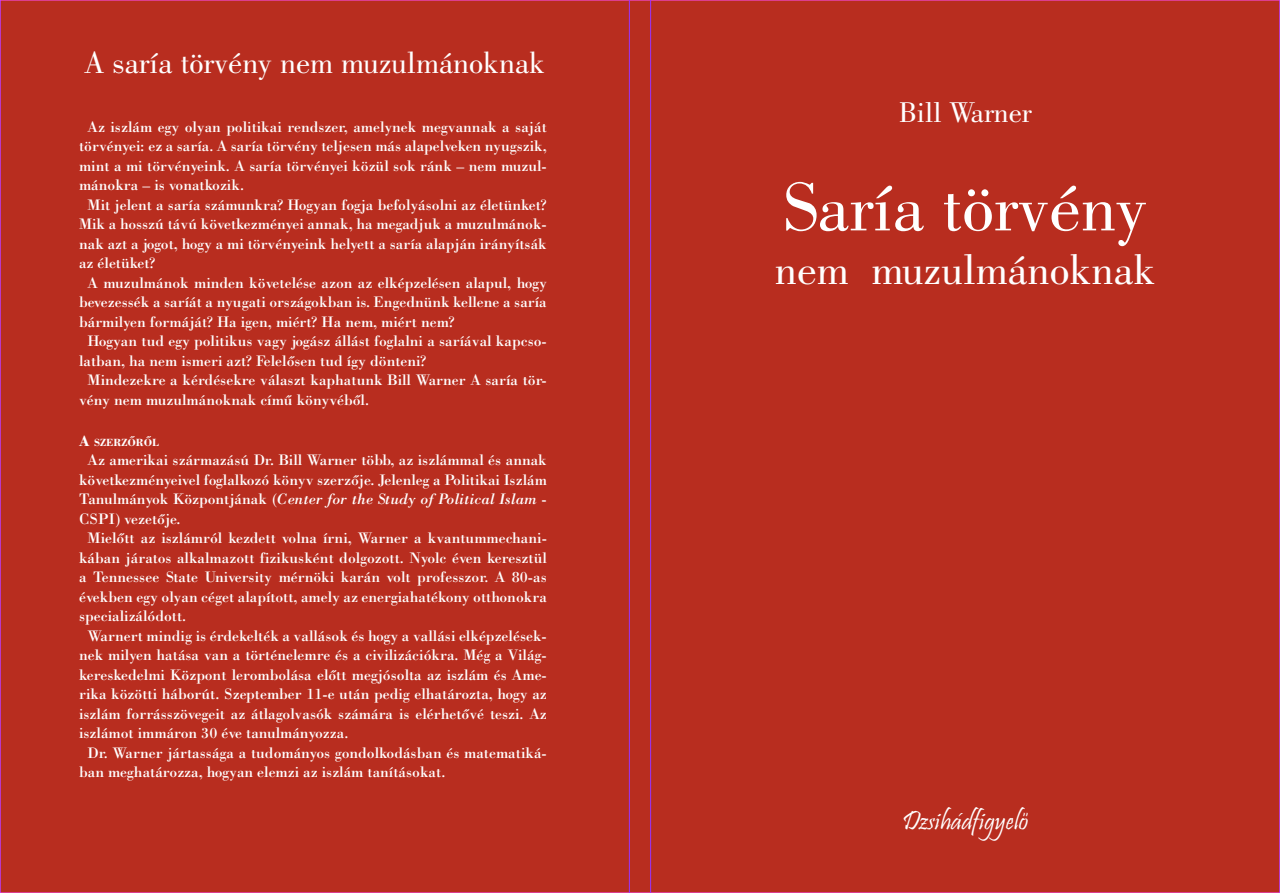
<style>
.page{position:relative;width:1280px;height:893px;background:#fff}
.page>*{position:absolute;margin:0;border:0;box-sizing:border-box;transform-origin:0 0}
.t1{font:72.15px "Bodoni Bk PFL";color:#fff}
.t2{font:45px "Bodoni Bk PFL";color:#fff}
.t3{font:32.25px "Bodoni Bk PFL";color:#fff}
.t4{font:30px "Bodoni Bk PFL";color:#fff}
.t5{font:27px "Pristina";color:#fff}
.t6{font:15.75px "Bodoni PFL";color:#fff}
.t7{font:italic 15.75px "Bodoni PFL";color:#fff}
.t8{font:700 10.95px "Bodoni PFL";color:#fff}
.s1{font-size:15.75px}
.s2{font-style:normal}
</style>
<div class="page">
<div style="left:2px;top:2px;width:1276px;height:889px;background:#b82d1f"></div>
<hr style="left:0;top:0;width:1px;height:893px;background:#93f">
<hr style="left:629px;top:0;width:1px;height:893px;background:#93f">
<hr style="left:650px;top:0;width:1px;height:893px;background:#93f">
<hr style="left:1279px;top:0;width:1px;height:893px;background:#93f">
<h3 class="t3" style="left:84px;top:42px;width:462px">A saría törvény nem muzulmánoknak</h3>
<p class="t6" style="left:88px;top:117px;width:461px">Az iszlám egy olyan politikai rendszer, amelynek megvannak a saját</p>
<p class="t6" style="left:79px;top:136px;width:469px">törvényei: ez a saría. A saría törvény teljesen más alapelveken nyugszik,</p>
<p class="t6" style="left:79px;top:156px;width:469px">mint a mi törvényeink. A saría törvényei közül sok ránk – nem muzul-</p>
<p class="t6" style="left:79px;top:175px;width:166px">mánokra – is vonatkozik.</p>
<p class="t6" style="left:88px;top:195px;width:461px">Mit jelent a saría számunkra? Hogyan fogja befolyásolni az életünket?</p>
<p class="t6" style="left:79px;top:214px;width:469px">Mik a hosszú távú következményei annak, ha megadjuk a muzulmánok-</p>
<p class="t6" style="left:79px;top:234px;width:469px">nak azt a jogot, hogy a mi törvényeink helyett a saría alapján irányítsák</p>
<p class="t6" style="left:79px;top:253px;width:78px">az életüket?</p>
<p class="t6" style="left:88px;top:273px;width:461px">A muzulmánok minden követelése azon az elképzelésen alapul, hogy</p>
<p class="t6" style="left:79px;top:292px;width:469px">bevezessék a saríát a nyugati országokban is. Engednünk kellene a saría</p>
<p class="t6" style="left:79px;top:312px;width:377px">bármilyen formáját? Ha igen, miért? Ha nem, miért nem?</p>
<p class="t6" style="left:88px;top:331px;width:461px">Hogyan tud egy politikus vagy jogász állást foglalni a saríával kapcso-</p>
<p class="t6" style="left:79px;top:351px;width:349px">latban, ha nem ismeri azt? Felelősen tud így dönteni?</p>
<p class="t6" style="left:88px;top:370px;width:461px">Mindezekre a kérdésekre választ kaphatunk Bill Warner A saría tör-</p>
<p class="t6" style="left:79px;top:390px;width:291px">vény nem muzulmánoknak című könyvéből.</p>
<p class="t8" style="left:79px;top:435px;width:81px"><span class="s1">A</span> SZERZŐRŐL</p>
<p class="t6" style="left:88px;top:450px;width:461px">Az amerikai származású Dr. Bill Warner több, az iszlámmal és annak</p>
<p class="t6" style="left:79px;top:470px;width:469px">következményeivel foglalkozó könyv szerzője. Jelenleg a Politikai Iszlám</p>
<p class="t7" style="left:79px;top:489px;width:469px"><span class="s2">Tanulmányok Központjának (</span>Center for the Study of Political Islam <span class="s2">-</span></p>
<p class="t6" style="left:79px;top:509px;width:103px">CSPI) vezetője.</p>
<p class="t6" style="left:88px;top:528px;width:461px">Mielőtt az iszlámról kezdett volna írni, Warner a kvantummechani-</p>
<p class="t6" style="left:79px;top:548px;width:469px">kában járatos alkalmazott fizikusként dolgozott. Nyolc éven keresztül</p>
<p class="t6" style="left:79px;top:567px;width:469px">a Tennessee State University mérnöki karán volt professzor. A 80-as</p>
<p class="t6" style="left:79px;top:587px;width:469px">években egy olyan céget alapított, amely az energiahatékony otthonokra</p>
<p class="t6" style="left:79px;top:606px;width:109px">specializálódott.</p>
<p class="t6" style="left:88px;top:626px;width:461px">Warnert mindig is érdekelték a vallások és hogy a vallási elképzelések-</p>
<p class="t6" style="left:79px;top:645px;width:469px">nek milyen hatása van a történelemre és a civilizációkra. Még a Világ-</p>
<p class="t6" style="left:79px;top:665px;width:469px">kereskedelmi Központ lerombolása előtt megjósolta az iszlám és Ame-</p>
<p class="t6" style="left:79px;top:684px;width:469px">rika közötti háborút. Szeptember 11-e után pedig elhatározta, hogy az</p>
<p class="t6" style="left:79px;top:704px;width:469px">iszlám forrásszövegeit az átlagolvasók számára is elérhetővé teszi. Az</p>
<p class="t6" style="left:79px;top:723px;width:271px">iszlámot immáron 30 éve tanulmányozza.</p>
<p class="t6" style="left:88px;top:743px;width:461px">Dr. Warner jártassága a tudományos gondolkodásban és matematiká-</p>
<p class="t6" style="left:79px;top:762px;width:368px">ban meghatározza, hogyan elemzi az iszlám tanításokat.</p>
<h3 class="t4" style="left:899px;top:94px;width:134px">Bill Warner</h3>
<h1 class="t1" style="left:783px;top:162px;width:365px">Saría törvény</h1>
<h2 class="t2" style="left:775px;top:242px;width:382px">nem muzulmánoknak</h2>
<h3 class="t5" style="left:902px;top:806px;width:127px">Dzsihádfigyelö</h3>
</div>
